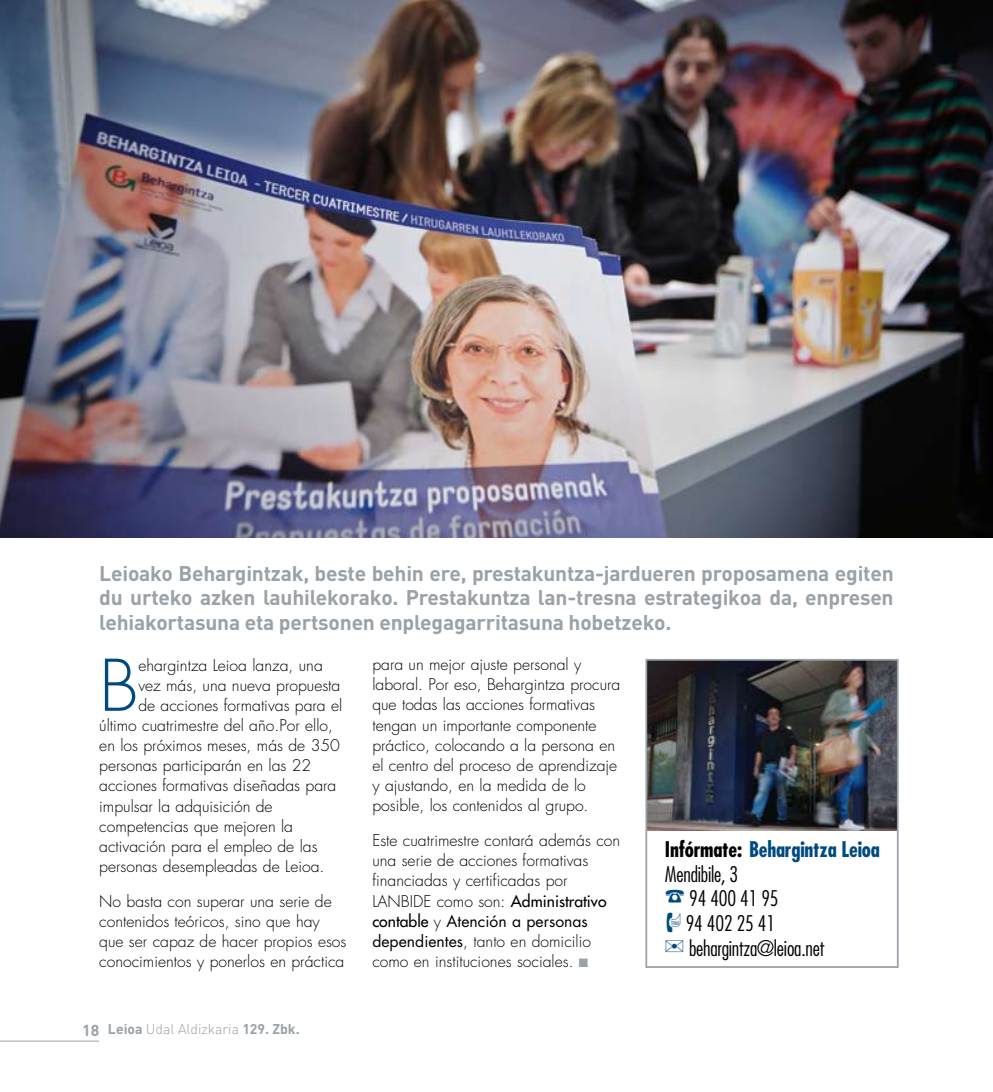
<style>
.page{position:relative;width:993px;height:1092px;background:#fff}
.page>*{position:absolute;margin:0;border:0;box-sizing:border-box;transform-origin:0 0}
.t1{font:300 69.12px "Futura";color:#004a7f}
.t2{font:700 21px/24.5px "DIN";letter-spacing:-.01em;color:#99a2a8;text-align:justify}
.t3{font:300 condensed 21px "Futura";letter-spacing:-.01em;color:#000}
.t4{font:700 condensed 21px "Futura";letter-spacing:-.01em;color:#004a7f}
.t5{font:300 15.75px/20.1px "Futura";color:#000}
.t6{font:300 14px "DIN";color:#99a2a8}
.t7{font:300 condensed 5.25px "Futura";color:#004a7f}
.s1{font-weight:400}
.s2{color:#99a2a8}
.s3{color:#000}
.s4{color:#004a7f}
.s5{font-weight:700;font-size:15.75px}
.s6{font-weight:700}
</style>
<div class="page">
<hr style="left:0;top:1040px;width:99px;height:1px;background:#99a2a8">
<img style="left:648px;top:662px;width:247px;height:168px">
<div style="left:645px;top:659px;width:253px;height:308px;border:2px solid #99a2a8"></div>
<img style="left:0;top:0;width:992px;height:537px">
<h2 class="t2" style="left:99px;top:560px;width:795px">Leioako Behargintzak, beste behin ere, prestakuntza-jardueren proposamena egiten du urteko azken lauhilekorako. Prestakuntza lan-tresna estrategikoa da, enpresen lehiakortasuna eta pertsonen enplegagarritasuna hobetzeko.</h2>
<h1 class="t1" style="left:99px;top:643px;width:41px">B</h1>
<p class="t5" style="left:138px;top:655px;width:186px">ehargintza Leioa lanza, una</p>
<p class="t5" style="left:372px;top:654px;width:249px">para un mejor ajuste personal y laboral. Por eso, Behargintza procura que todas las acciones formativas tengan un importante componente práctico, colocando a la persona en el centro del proceso de aprendizaje y ajustando, en la medida de lo posible, los contenidos al grupo.</p>
<p class="t5" style="left:372px;top:830px;width:249px">Este cuatrimestre contará además con una serie de acciones formativas financiadas y certificadas por LANBIDE como son: <span class="s1">Administrativo contable</span> y <span class="s1">Atención a personas dependientes</span>, tanto en domicilio como en instituciones sociales. <span class="s2">■</span></p>
<h2 class="t4" style="left:664px;top:836px;width:216px"><span class="s3">Infórmate:</span> Behargintza Leioa</h2>
<p class="t5" style="left:138px;top:675px;width:203px">vez más, una nueva propuesta</p>
<p class="t5" style="left:138px;top:695px;width:205px">de acciones formativas para el</p>
<p class="t5" style="left:99px;top:715px;width:235px">último cuatrimestre del año.Por ello,</p>
<p class="t5" style="left:99px;top:735px;width:242px">en los próximos meses, más de 350</p>
<p class="t5" style="left:99px;top:755px;width:213px">personas participarán en las 22</p>
<p class="t5" style="left:99px;top:776px;width:238px">acciones formativas diseñadas para</p>
<p class="t5" style="left:99px;top:796px;width:175px">impulsar la adquisición de</p>
<p class="t5" style="left:99px;top:816px;width:195px">competencias que mejoren la</p>
<p class="t5" style="left:99px;top:836px;width:220px">activación para el empleo de las</p>
<p class="t5" style="left:99px;top:856px;width:226px">personas desempleadas de Leioa.</p>
<p class="t5" style="left:99px;top:891px;width:248px">No basta con superar una serie de contenidos teóricos, sino que hay que ser capaz de hacer propios esos conocimientos y ponerlos en práctica</p>
<h2 class="t3" style="left:664px;top:861px;width:75px">Mendibile, 3</h2>
<h2 class="t3" style="left:664px;top:886px;width:115px"><span class="s4">☎</span> 94 400 41 95</h2>
<h2 class="t3" style="left:685px;top:910px;width:91px">94 402 25 41</h2>
<h2 class="t3" style="left:664px;top:935px;width:161px"><span class="s4">✉</span> behargintza@leioa.net</h2>
<p class="t7" style="left:672px;top:919px;width:5px">Faxa</p>
<p class="t6" style="left:82px;top:1020px;width:219px"><span class="s5">18</span> <span class="s6">Leioa</span> Udal Aldizkaria <span class="s6">129. Zbk.</span></p>
</div>
